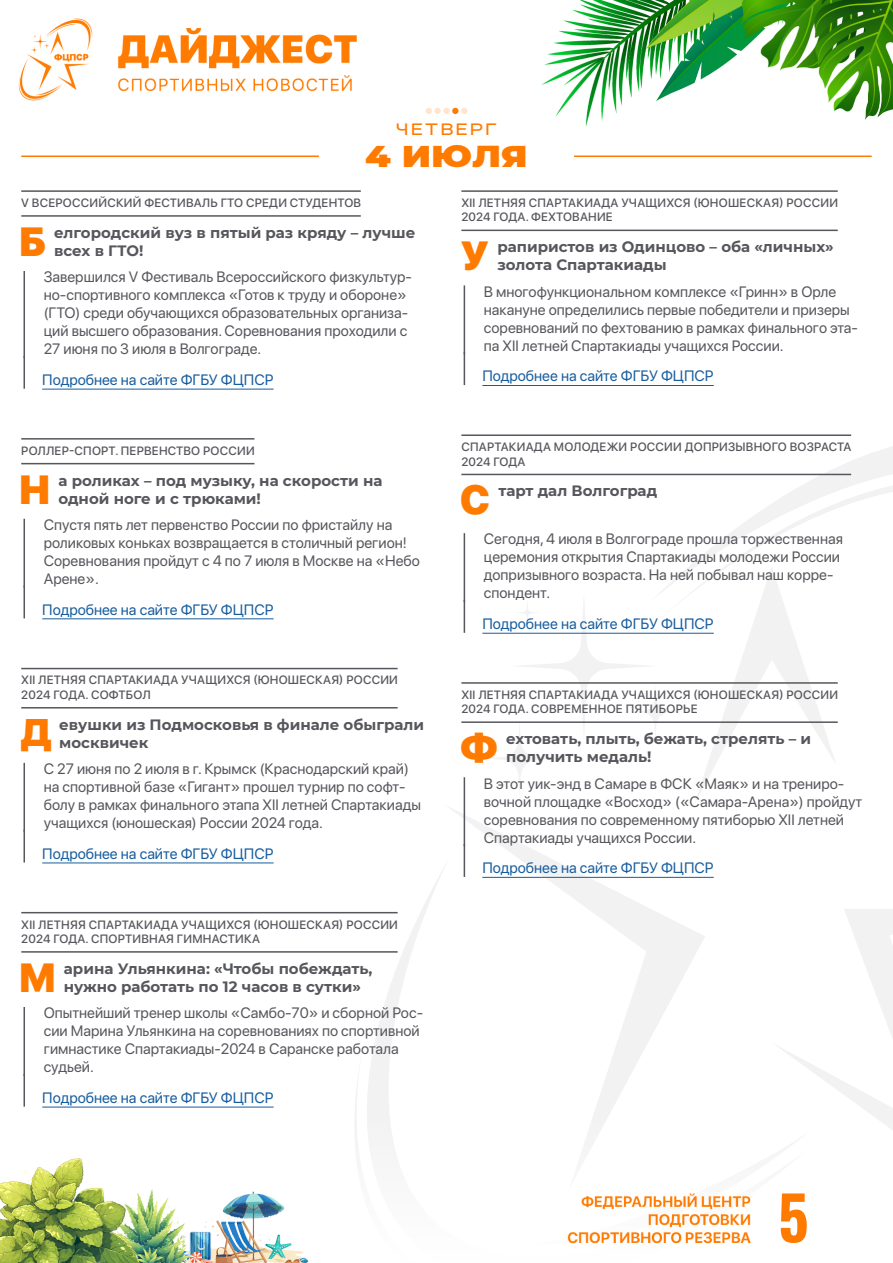
<style>
.page{position:relative;width:893px;height:1263px;background:#fff}
.page>*{position:absolute;margin:0;border:0;box-sizing:border-box;transform-origin:0 0}
.t1{font:700 60px "Oswald";color:#ff7b00}
.Заголовок_1{font:900 40.5px "SF Pro Display";color:#ff7b00}
.Заголовок_1-2{font:900 38.25px "SF Pro Display";color:#ff7b00}
.t2{font:900 30px "Montserrat";color:#ff7b00;scale:1.2 1}
.t3{font:500 16.5px "Steppe";letter-spacing:.08em;color:#ff7b00;scale:1.09 1}
.Текст{font:15px/18px "SF Pro Display";color:#56575c}
.Заголовок_1-3{font:700 15px/18px "Montserrat";color:#56575c}
.Гиперссылка{font:15px "SF Pro Display";color:#175d9e}
.Подзаголовок{font:italic 500 12px/14.4px "SF Pro Display";letter-spacing:.02em;color:#56575c}
</style>
<div class="page">
<img style="left:0;top:0;width:893px;height:1263px">
<hr style="left:21px;top:156px;width:298px;height:1px;background:#ff7b00">
<hr style="left:574px;top:156px;width:298px;height:1px;background:#ff7b00">
<svg style="left:426px;top:108px;width:6px;height:6px"></svg>
<div style="left:434px;top:108px;width:7px;height:6px;background:#ffe5cd;border-radius:50%"></div>
<div style="left:443px;top:108px;width:7px;height:6px;background:#ffe5cd;border-radius:50%"></div>
<svg style="left:452px;top:108px;width:15px;height:6px"></svg>
<hr style="left:21px;top:215px;width:340px;height:2px;background:#56575c">
<hr style="left:21px;top:190px;width:340px;height:2px;background:#56575c">
<hr style="left:24px;top:271px;width:1px;height:87px;background:#56575c">
<hr style="left:24px;top:356px;width:1px;height:33px;background:#56575c">
<hr style="left:42px;top:389px;width:232px;height:1px;background:#175d9e">
<hr style="left:21px;top:463px;width:233px;height:1px;background:#56575c">
<hr style="left:21px;top:438px;width:233px;height:2px;background:#56575c">
<hr style="left:24px;top:519px;width:1px;height:69px;background:#56575c">
<hr style="left:24px;top:585px;width:1px;height:33px;background:#56575c">
<hr style="left:42px;top:618px;width:232px;height:1px;background:#175d9e">
<hr style="left:21px;top:707px;width:377px;height:1px;background:#56575c">
<hr style="left:21px;top:668px;width:377px;height:1px;background:#56575c">
<hr style="left:24px;top:763px;width:1px;height:69px;background:#56575c">
<hr style="left:24px;top:830px;width:1px;height:32px;background:#56575c">
<hr style="left:42px;top:862px;width:232px;height:1px;background:#175d9e">
<hr style="left:21px;top:951px;width:377px;height:2px;background:#56575c">
<hr style="left:21px;top:912px;width:377px;height:1px;background:#56575c">
<hr style="left:24px;top:1007px;width:1px;height:69px;background:#56575c">
<hr style="left:24px;top:1074px;width:1px;height:33px;background:#56575c">
<hr style="left:42px;top:1106px;width:232px;height:1px;background:#175d9e">
<hr style="left:461px;top:230px;width:377px;height:1px;background:#56575c">
<hr style="left:461px;top:190px;width:377px;height:2px;background:#56575c">
<hr style="left:464px;top:285px;width:1px;height:69px;background:#56575c">
<hr style="left:464px;top:352px;width:1px;height:33px;background:#56575c">
<hr style="left:482px;top:385px;width:232px;height:1px;background:#175d9e">
<hr style="left:461px;top:474px;width:390px;height:1px;background:#56575c">
<hr style="left:461px;top:434px;width:390px;height:2px;background:#56575c">
<hr style="left:464px;top:533px;width:1px;height:69px;background:#56575c">
<hr style="left:464px;top:600px;width:1px;height:33px;background:#56575c">
<hr style="left:482px;top:633px;width:232px;height:1px;background:#175d9e">
<hr style="left:461px;top:721px;width:377px;height:2px;background:#56575c">
<hr style="left:461px;top:682px;width:377px;height:2px;background:#56575c">
<hr style="left:464px;top:777px;width:1px;height:69px;background:#56575c">
<hr style="left:464px;top:844px;width:1px;height:33px;background:#56575c">
<hr style="left:482px;top:877px;width:232px;height:1px;background:#175d9e">
<p class="t3" style="left:396px;top:119px;width:94px">ЧЕТВЕРГ</p>
<h3 class="t2" style="left:365px;top:134px;width:137px">4 ИЮЛЯ</h3>
<p class="Подзаголовок" style="left:21px;top:195px;width:341px">V ВСЕРОССИЙСКИЙ ФЕСТИВАЛЬ ГТО СРЕДИ СТУДЕНТОВ</p>
<p class="Заголовок_1" style="left:19px;top:212px;width:28px">Б</p>
<p class="Заголовок_1-3" style="left:54px;top:223px;width:363px">елгородский вуз в пятый раз кряду – лучше всех в ГТО!</p>
<p class="Текст" style="left:44px;top:267px;width:370px">Завершился V Фестиваль Всероссийского физкультур&shy;но-спортивного комплекса «Готов к труду и обороне» (ГТО) среди обучающихся образовательных организа&shy;ций высшего образования. Соревнования проходили с 27 июня по 3 июля в Волгограде.</p>
<p class="Гиперссылка" style="left:42px;top:369px;width:233px">Подробнее на сайте ФГБУ ФЦПСР</p>
<p class="Подзаголовок" style="left:21px;top:443px;width:235px">РОЛЛЕР-СПОРТ. ПЕРВЕНСТВО РОССИИ</p>
<p class="Заголовок_1" style="left:19px;top:459px;width:33px">Н</p>
<p class="Заголовок_1-3" style="left:58px;top:470px;width:326px">а роликах – под музыку, на скорости на одной ноге и с трюками!</p>
<p class="Текст" style="left:44px;top:515px;width:378px">Спустя пять лет первенство России по фристайлу на роликовых коньках возвращается в столичный регион!<br>Соревнования пройдут с 4 по 7 июля в Москве на «Небо Арене».</p>
<p class="Гиперссылка" style="left:42px;top:599px;width:233px">Подробнее на сайте ФГБУ ФЦПСР</p>
<p class="Подзаголовок" style="left:21px;top:672px;width:378px">XII ЛЕТНЯЯ СПАРТАКИАДА УЧАЩИХСЯ (ЮНОШЕСКАЯ) РОССИИ<br>2024 ГОДА. СОФТБОЛ</p>
<p class="Заголовок_1-2" style="left:21px;top:704px;width:32px">Д</p>
<p class="Заголовок_1-3" style="left:59px;top:714px;width:366px">евушки из Подмосковья в финале обыграли москвичек</p>
<p class="Текст" style="left:44px;top:759px;width:379px">С 27 июня по 2 июля в г. Крымск (Краснодарский край) на спортивной базе «Гигант» прошел турнир по софт&shy;болу в рамках финального этапа XII летней Спартакиады учащихся (юношеская) России 2024 года.</p>
<p class="Гиперссылка" style="left:42px;top:843px;width:233px">Подробнее на сайте ФГБУ ФЦПСР</p>
<p class="Подзаголовок" style="left:21px;top:916px;width:378px">XII ЛЕТНЯЯ СПАРТАКИАДА УЧАЩИХСЯ (ЮНОШЕСКАЯ) РОССИИ<br>2024 ГОДА. СПОРТИВНАЯ ГИМНАСТИКА</p>
<p class="Заголовок_1" style="left:19px;top:948px;width:38px">М</p>
<p class="Заголовок_1-3" style="left:64px;top:959px;width:310px">арина Ульянкина: «Чтобы побеждать, нужно работать по 12 часов в сутки»</p>
<p class="Текст" style="left:44px;top:1003px;width:381px">Опытнейший тренер школы «Самбо-70» и сборной Рос&shy;сии Марина Ульянкина на соревнованиях по спортивной гимнастике Спартакиады-2024 в Саранске работала судьей.</p>
<p class="Гиперссылка" style="left:42px;top:1087px;width:233px">Подробнее на сайте ФГБУ ФЦПСР</p>
<p class="Подзаголовок" style="left:461px;top:195px;width:378px">XII ЛЕТНЯЯ СПАРТАКИАДА УЧАЩИХСЯ (ЮНОШЕСКАЯ) РОССИИ<br>2024 ГОДА. ФЕХТОВАНИЕ</p>
<p class="Заголовок_1" style="left:461px;top:226px;width:30px">У</p>
<p class="Заголовок_1-3" style="left:497px;top:237px;width:338px">рапиристов из Одинцово – оба «личных» золота Спартакиады</p>
<p class="Текст" style="left:484px;top:281px;width:376px">В многофункциональном комплексе «Гринн» в Орле накануне определились первые победители и призеры соревнований по фехтованию в рамках финального эта&shy;па XII летней Спартакиады учащихся России.</p>
<p class="Гиперссылка" style="left:482px;top:365px;width:233px">Подробнее на сайте ФГБУ ФЦПСР</p>
<p class="Подзаголовок" style="left:461px;top:439px;width:392px">СПАРТАКИАДА МОЛОДЕЖИ РОССИИ ДОПРИЗЫВНОГО ВОЗРАСТА<br>2024 ГОДА</p>
<p class="Заголовок_1" style="left:460px;top:470px;width:32px">С</p>
<p class="Заголовок_1-3" style="left:498px;top:481px;width:160px">тарт дал Волгоград</p>
<p class="Текст" style="left:484px;top:529px;width:361px">Сегодня, 4 июля в Волгограде прошла торжественная церемония открытия Спартакиады молодежи России допризывного возраста. На ней побывал наш корре&shy;спондент.</p>
<p class="Гиперссылка" style="left:482px;top:613px;width:233px">Подробнее на сайте ФГБУ ФЦПСР</p>
<p class="Подзаголовок" style="left:461px;top:687px;width:378px">XII ЛЕТНЯЯ СПАРТАКИАДА УЧАЩИХСЯ (ЮНОШЕСКАЯ) РОССИИ<br>2024 ГОДА. СОВРЕМЕННОЕ ПЯТИБОРЬЕ</p>
<p class="Заголовок_1" style="left:460px;top:718px;width:39px">Ф</p>
<p class="Заголовок_1-3" style="left:506px;top:729px;width:307px">ехтовать, плыть, бежать, стрелять – и получить медаль!</p>
<p class="Текст" style="left:484px;top:773px;width:380px">В этот уик-энд в Самаре в ФСК «Маяк» и на трениро&shy;вочной площадке «Восход» («Самара-Арена») пройдут соревнования по современному пятиборью XII летней Спартакиады учащихся России.</p>
<p class="Гиперссылка" style="left:482px;top:857px;width:233px">Подробнее на сайте ФГБУ ФЦПСР</p>
<h1 class="t1" style="left:778px;top:1186px;width:32px">5</h1>
</div>
